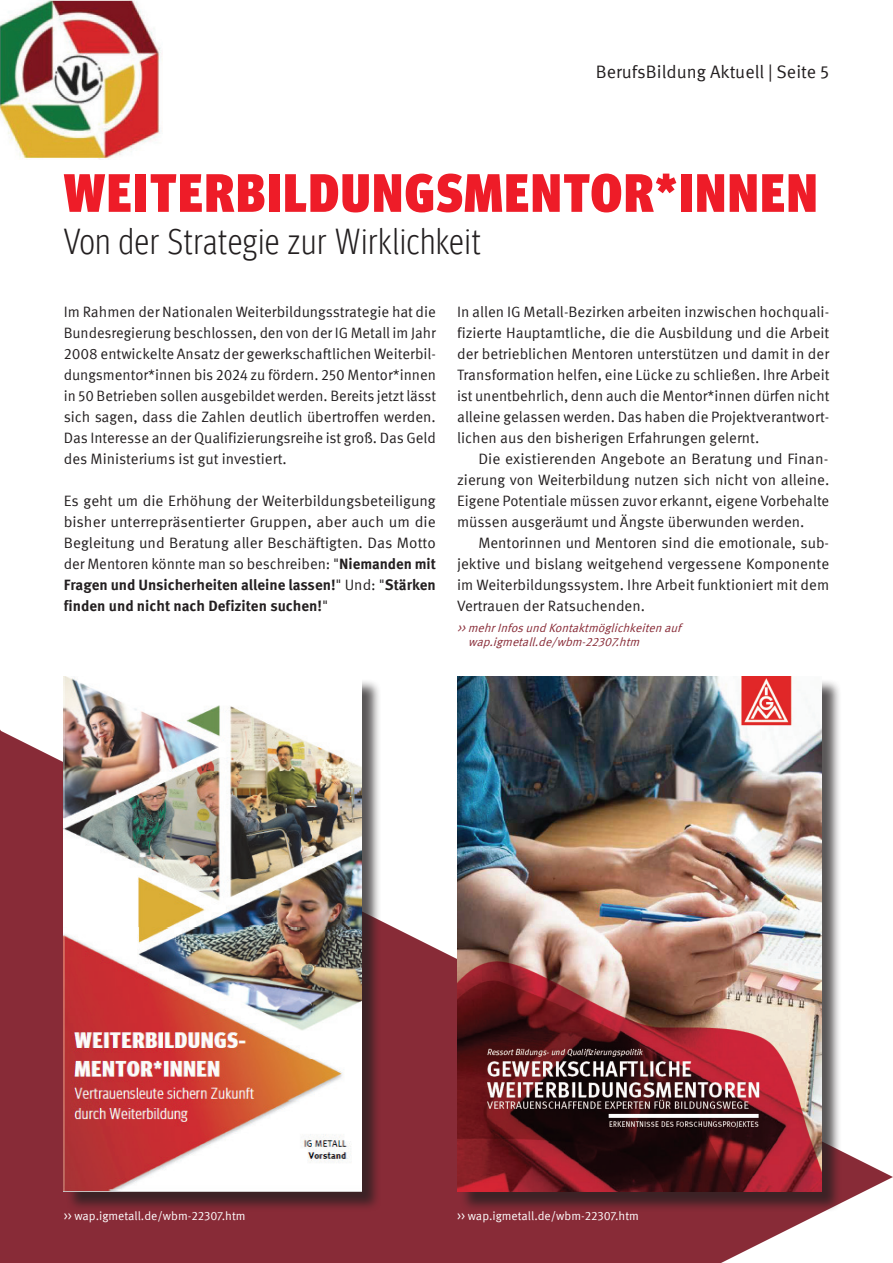
<style>
.page{position:relative;width:893px;height:1263px;background:#fff}
.page>*{position:absolute;margin:0;border:0;box-sizing:border-box;transform-origin:0 0}
.t1{font:900 condensed 54px "Meta Head IGM";letter-spacing:.04em;color:#ee1c28}
.t2{font:300 condensed 36px "Meta Head IGM";letter-spacing:.03em;color:#231f20}
.t3{font:18px "Meta IGM";color:#231f20}
.t4{font:15px/21px "Meta IGM";color:#231f20;text-align:justify}
.t5{font:italic 12px/14.4px "Meta IGM";color:#882b37}
.t6{font:12px "Meta IGM";color:#fff}
.s1{font-weight:700}
</style>
<div class="page">
<svg style="left:1px;top:730px;width:892px;height:533px;fill:#882b37"></svg>
<div style="left:459px;top:679px;width:383px;height:533px;background:#231f20;opacity:.75"></div>
<img style="left:457px;top:676px;width:364px;height:516px">
<div style="left:66px;top:679px;width:316px;height:533px;background:#231f20;opacity:.75"></div>
<img style="left:64px;top:676px;width:297px;height:516px">
<div style="left:0;top:729px;width:11px;height:527px;background:#882b37"></div>
<img style="left:0;top:0;width:163px;height:159px">
<p class="t3" style="left:596px;top:58px;width:235px">BerufsBildung Aktuell | Seite 5</p>
<h1 class="t1" style="left:64px;top:150px;width:755px">WEITERBILDUNGSMENTOR*INNEN</h1>
<h2 class="t2" style="left:64px;top:216px;width:418px">Von der Strategie zur Wirklichkeit</h2>
<p class="t4" style="left:64px;top:300px;width:374px">Im Rahmen der Nationalen Weiterbildungsstrategie hat die Bundesregierung beschlossen, den von der IG Metall im Jahr 2008 entwickelte Ansatz der gewerkschaftlichen Weiterbil&shy;dungsmentor*innen bis 2024 zu fördern. 250 Mentor*innen in 50 Betrieben sollen ausgebildet werden. Bereits jetzt lässt sich sagen, dass die Zahlen deutlich übertroffen werden.<br>Das Interesse an der Qualifizierungsreihe ist groß. Das Geld des Ministeriums ist gut investiert.</p>
<p class="t4" style="left:64px;top:489px;width:374px">Es geht um die Erhöhung der Weiterbildungsbeteiligung bisher unterrepräsentierter Gruppen, aber auch um die Begleitung und Beratung aller Beschäftigten. Das Motto der Mentoren könnte man so beschreiben: "<span class="s1">Niemanden mit Fragen und Unsicherheiten alleine lassen!</span>" Und: "<span class="s1">Stärken finden und nicht nach Defiziten suchen!</span>"</p>
<p class="t4" style="left:457px;top:300px;width:374px">In allen IG Metall-Bezirken arbeiten inzwischen hochquali&shy;fizierte Hauptamtliche, die die Ausbildung und die Arbeit der betrieblichen Mentoren unterstützen und damit in der Transformation helfen, eine Lücke zu schließen. Ihre Arbeit ist unentbehrlich, denn auch die Mentor*innen dürfen nicht alleine gelassen werden. Das haben die Projektverantwort&shy;lichen aus den bisherigen Erfahrungen gelernt.</p>
<p class="t4" style="left:457px;top:447px;width:374px;text-indent:21px">Die existierenden Angebote an Beratung und Finan&shy;zierung von Weiterbildung nutzen sich nicht von alleine.<br>Eigene Potentiale müssen zuvor erkannt, eigene Vorbehalte müssen ausgeräumt und Ängste überwunden werden.</p>
<p class="t4" style="left:457px;top:531px;width:374px;text-indent:21px">Mentorinnen und Mentoren sind die emotionale, sub&shy;jektive und bislang weitgehend vergessene Komponente im Weiterbildungssystem. Ihre Arbeit funktioniert mit dem Vertrauen der Ratsuchenden.</p>
<p class="t5" style="left:468px;top:620px;width:219px;text-indent:-11px">&gt;&gt;mehrInfosundKontaktmöglichkeitenauf wap.igmetall.de/wbm-22307.htm</p>
<p class="t6" style="left:64px;top:1207px;width:183px">&gt;&gt; wap.igmetall.de/wbm-22307.htm</p>
<p class="t6" style="left:457px;top:1207px;width:183px">&gt;&gt; wap.igmetall.de/wbm-22307.htm</p>
</div>
